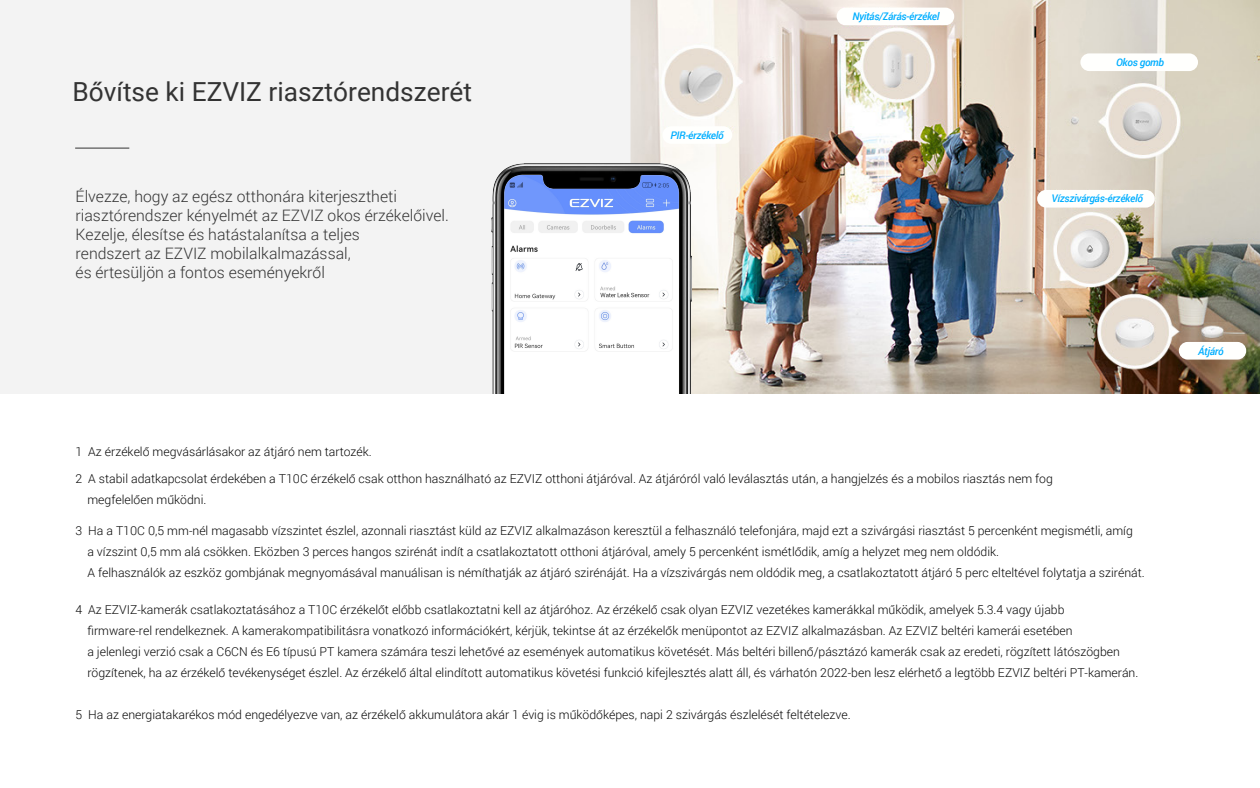
<style>
.page{position:relative;width:1260px;height:788px;background:#fff}
.page>*{position:absolute;margin:0;border:0;box-sizing:border-box;transform-origin:0 0}
.t1{font:26.25px "Roboto";color:#333}
.t2{font:300 15.75px/18.9px "Roboto";color:#333}
.t3{font:300 15.75px/18.9px "Roboto";letter-spacing:-.03em;color:#333}
.t4{font:300 12.25px/21px "Roboto";color:#070707}
.t5{font:italic 500 10.5px "Roboto";letter-spacing:-.03em;color:#00aeff}
</style>
<div class="page">
<img style="left:627px;top:0;width:633px;height:394px">
<div style="left:0;top:0;width:627px;height:394px;background:#f3f3f3"></div>
<img style="left:492px;top:164px;width:199px;height:230px">
<hr style="left:75px;top:148px;width:54px;height:1px;background:#333">
<div style="left:662px;top:126px;width:70px;height:18px;background:#fffffd;border-radius:9px"></div>
<div style="left:837px;top:8px;width:117px;height:17px;background:#fffffd;border-radius:9px"></div>
<div style="left:1080px;top:53px;width:118px;height:18px;background:#fffffd;border-radius:9px"></div>
<div style="left:1037px;top:190px;width:118px;height:17px;background:#fffffd;border-radius:9px"></div>
<div style="left:1179px;top:342px;width:67px;height:17px;background:#fffffd;border-radius:9px"></div>
<h1 class="t1" style="left:73px;top:73px;width:401px">Bővítse ki EZVIZ riasztórendszerét</h1>
<p class="t2" style="left:76px;top:187px;width:375px">Élvezze, hogy az egész otthonára kiterjesztheti riasztórendszer kényelmét az EZVIZ okos érzékelőivel.<br>Kezelje, élesítse és hatástalanítsa a teljes<br>rendszert az EZVIZ mobilalkalmazással,<br>és értesüljön a fontos eseményekről</p>
<p class="t3" style="left:75px;top:192px;width:314px">Enjoy two-way communications by simply using</p>
<p class="t3" style="left:75px;top:229px;width:315px">that automatically playwhen people are detected on camera.</p>
<p class="t5" style="left:671px;top:127px;width:55px">PIR-érzékelő</p>
<p class="t5" style="left:852px;top:9px;width:89px">Nyitás/Zárás-érzékel</p>
<p class="t5" style="left:1116px;top:54px;width:49px">Okos gomb</p>
<p class="t5" style="left:1051px;top:191px;width:93px">Vízszivárgás-érzékelő</p>
<p class="t5" style="left:1198px;top:344px;width:27px">Átjáró</p>
<p class="t4" style="left:76px;top:438px;width:979px;line-height:26.2px">1 Az érzékelő megvásárlásakor az átjáró nem tartozék.<br>2 A stabil adatkapcsolat érdekében a T10C érzékelő csak otthon használható az EZVIZ otthoni átjáróval. Az átjáróról való leválasztás után, a hangjelzés és a mobilos riasztás nem fog</p>
<p class="t4" style="left:87px;top:488px;width:120px">megfelelően működni.</p>
<p class="t4" style="left:87px;top:520px;width:1059px;text-indent:-12px">3 Ha a T10C 0,5 mm-nél magasabb vízszintet észlel, azonnali riasztást küld az EZVIZ alkalmazáson keresztül a felhasználó telefonjára, majd ezt a szivárgási riasztást 5 percenként megismétli, amíg<br>a vízszint 0,5 mm alá csökken. Eközben 3 perces hangos szirénát indít a csatlakoztatott otthoni átjáróval, amely 5 percenként ismétlődik, amíg a helyzet meg nem oldódik.<br>A felhasználók az eszköz gombjának megnyomásával manuálisan is némíthatják az átjáró szirénáját. Ha a vízszivárgás nem oldódik meg, a csatlakoztatott átjáró 5 perc elteltével folytatja a szirénát.</p>
<p class="t4" style="left:87px;top:598px;width:1052px;text-indent:-12px">4 Az EZVIZ-kamerák csatlakoztatásához a T10C érzékelőt előbb csatlakoztatni kell az átjáróhoz. Az érzékelő csak olyan EZVIZ vezetékes kamerákkal működik, amelyek 5.3.4 vagy újabb<br>firmware-rel rendelkeznek. A kamerakompatibilitásra vonatkozó információkért, kérjük, tekintse át az érzékelők menüpontot az EZVIZ alkalmazásban. Az EZVIZ beltéri kamerái esetében<br>a jelenlegi verzió csak a C6CN és E6 típusú PT kamera számára teszi lehetővé az események automatikus követését. Más beltéri billenő/pásztázó kamerák csak az eredeti, rögzített látószögben rögzítenek, ha az érzékelő tevékenységet észlel. Az érzékelő által elindított automatikus követési funkció kifejlesztés alatt áll, és várhatón 2022-ben lesz elérhető a legtöbb EZVIZ beltéri PT-kamerán.</p>
<p class="t4" style="left:76px;top:703px;width:777px">5 Ha az energiatakarékos mód engedélyezve van, az érzékelő akkumulátora akár 1 évig is működőképes, napi 2 szivárgás észlelését feltételezve.</p>
</div>
